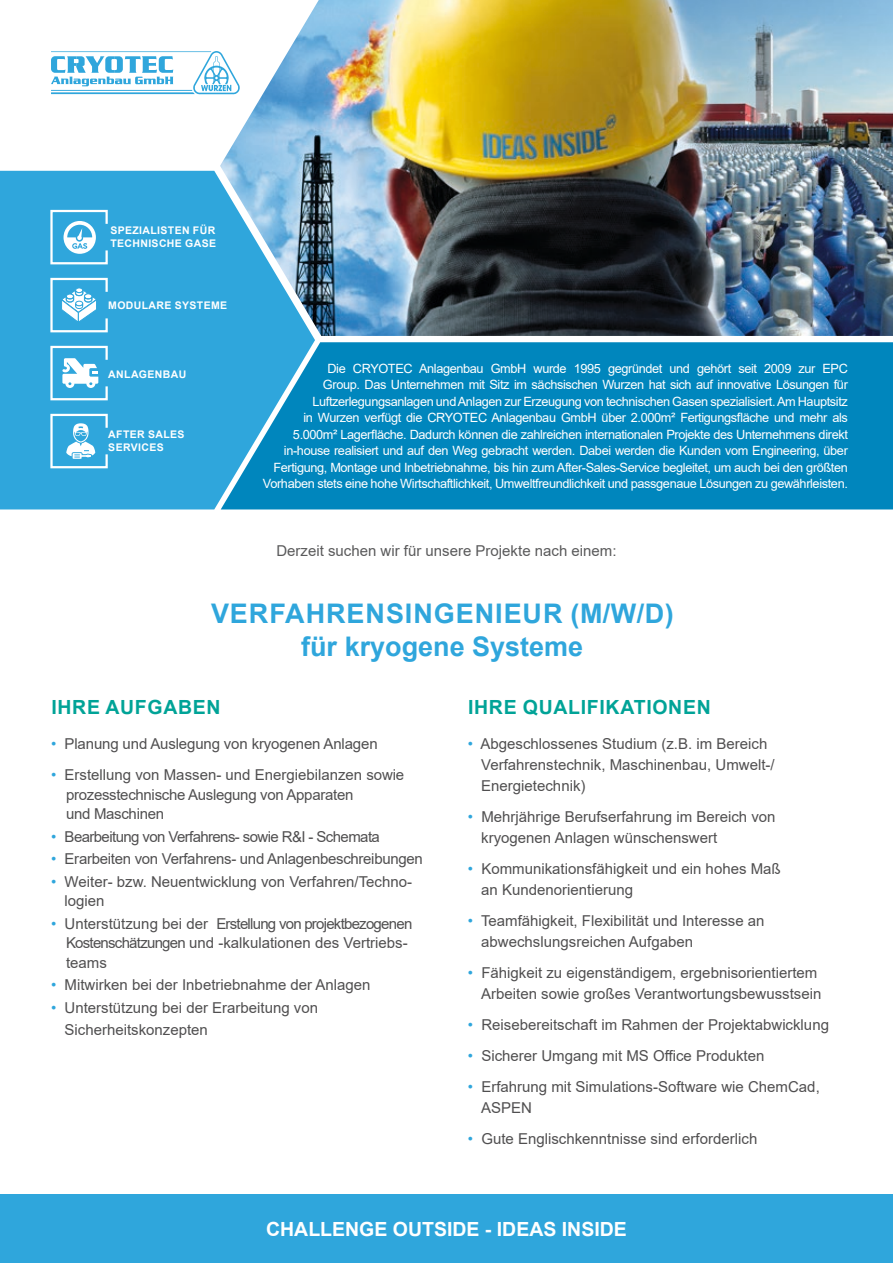
<style>
.page{position:relative;width:893px;height:1263px;background:#fff}
.page>*{position:absolute;margin:0;border:0;box-sizing:border-box;transform-origin:0 0}
.t1{font:700 27px "Arial";letter-spacing:.035em;color:#2fa6dc}
.t2{font:700 27px "Arial";color:#2fa6dc}
.t3{font:700 19.5px "Arial";letter-spacing:.035em;color:#00a397}
.t4{font:700 19.5px "Arial";color:#fff}
.t5{font:15px/21px "Arial";color:#504f50}
.t6{font:15px/19.5px "Arial";letter-spacing:-.02em;color:#504f50}
.t7{font:15px/19.5px "Arial";letter-spacing:-.025em;color:#504f50}
.t8{font:15px "Arial";color:#5a5a5b}
.t9{font:15px "Arial";letter-spacing:-.04em;color:#504f50}
.t10{font:12.75px/16.5px "Arial";letter-spacing:-.03em;color:#fff;text-align:right}
.t11{font:700 10.5px "Arial";letter-spacing:.035em;color:#fff}
.s1{color:#2fa6dc}
</style>
<div class="page">
<div style="left:0;top:171px;width:315px;height:338px;background:#2fa6dc"></div>
<div style="left:0;top:1195px;width:893px;height:68px;background:#2fa6dc"></div>
<svg style="left:221px;top:342px;width:672px;height:167px;background:#078ac0"></svg>
<img style="left:220px;top:0;width:673px;height:336px">
<svg style="left:49px;top:413px;width:60px;height:56px"></svg>
<svg style="left:49px;top:209px;width:60px;height:56px"></svg>
<svg style="left:49px;top:277px;width:60px;height:56px"></svg>
<svg style="left:49px;top:345px;width:60px;height:56px"></svg>
<svg style="left:51px;top:51px;width:189px;height:43px"></svg>
<p class="t11" style="left:110px;top:223px;width:106px">SPEZIALISTEN FÜR</p>
<p class="t11" style="left:110px;top:236px;width:107px">TECHNISCHE GASE</p>
<p class="t11" style="left:108px;top:298px;width:120px">MODULARE SYSTEME</p>
<p class="t11" style="left:108px;top:367px;width:79px">ANLAGENBAU</p>
<p class="t11" style="left:108px;top:427px;width:78px">AFTER SALES</p>
<p class="t11" style="left:108px;top:440px;width:57px">SERVICES</p>
<p class="t10" style="left:263px;top:360px;width:586px">Die CRYOTEC Anlagenbau GmbH wurde 1995 gegründet und gehört seit 2009 zur EPC<br>Group. Das Unternehmen mit Sitz im sächsischen Wurzen hat sich auf innovative Lösungen für Luftzerlegungsanlagen und Anlagen zur Erzeugung von technischen Gasen spezialisiert. Am Hauptsitz<br>in Wurzen verfügt die CRYOTEC Anlagenbau GmbH über 2.000m² Fertigungsfläche und mehr als 5.000m² Lagerfläche. Dadurch können die zahlreichen internationalen Projekte des Unternehmens direkt in-house realisiert und auf den Weg gebracht werden. Dabei werden die Kunden vom Engineering, über Fertigung, Montage und Inbetriebnahme, bis hin zum After-Sales-Service begleitet, um auch bei den größten Vorhaben stets eine hohe Wirtschaftlichkeit, Umweltfreundlichkeit und passgenaue Lösungen zu gewährleisten.</p>
<p class="t8" style="left:276px;top:540px;width:342px">Derzeit suchen wir für unsere Projekte nach einem:</p>
<p class="t1" style="left:211px;top:595px;width:464px">VERFAHRENSINGENIEUR (M/W/D)</p>
<p class="t2" style="left:301px;top:627px;width:284px">für kryogene Systeme</p>
<p class="t3" style="left:51px;top:693px;width:171px">IHRE AUFGABEN</p>
<p class="t5" style="left:51px;top:733px;width:328px"><span class="s1">•</span> Planung und Auslegung von kryogenen Anlagen</p>
<p class="t6" style="left:66px;top:765px;width:340px;text-indent:-15px"><span class="s1">•</span> Erstellung von Massen- und Energiebilanzen sowie prozesstechnische Auslegung von Apparaten<br>und Maschinen</p>
<p class="t9" style="left:51px;top:826px;width:330px"><span class="s1">•</span> Bearbeitung von Verfahrens- sowie R&amp;I - Schemata</p>
<p class="t6" style="left:51px;top:849px;width:373px"><span class="s1">•</span> Erarbeiten von Verfahrens- und Anlagenbeschreibungen</p>
<p class="t5" style="left:65px;top:872px;width:349px;line-height:19.5px;text-indent:-14px"><span class="s1">•</span> Weiter- bzw. Neuentwicklung von Verfahren/Techno&shy;logien</p>
<p class="t7" style="left:66px;top:914px;width:348px;text-indent:-15px"><span class="s1">•</span> Unterstützung bei der Erstellung von projektbezogenen<br>Kostenschätzungen und -kalkulationen des Vertriebs&shy;teams</p>
<p class="t5" style="left:51px;top:974px;width:321px"><span class="s1">•</span> Mitwirken bei der Inbetriebnahme der Anlagen</p>
<p class="t5" style="left:65px;top:996px;width:255px;line-height:22.5px;text-indent:-14px"><span class="s1">•</span> Unterstützung bei der Erarbeitung von<br>Sicherheitskonzepten</p>
<p class="t3" style="left:468px;top:693px;width:244px">IHRE QUALIFIKATIONEN</p>
<p class="t5" style="left:481px;top:733px;width:295px;text-indent:-14px"><span class="s1">•</span> Abgeschlossenes Studium (z.B. im Bereich<br>Verfahrenstechnik, Maschinenbau, Umwelt-/<br>Energietechnik)</p>
<p class="t5" style="left:481px;top:806px;width:296px;text-indent:-14px"><span class="s1">•</span> Mehrjährige Berufserfahrung im Bereich von kryogenen Anlagen wünschenswert</p>
<p class="t5" style="left:481px;top:858px;width:301px;text-indent:-14px"><span class="s1">•</span> Kommunikationsfähigkeit und ein hohes Maß an Kundenorientierung</p>
<p class="t5" style="left:481px;top:910px;width:285px;text-indent:-14px"><span class="s1">•</span> Teamfähigkeit, Flexibilität und Interesse an abwechslungsreichen Aufgaben</p>
<p class="t5" style="left:468px;top:962px;width:355px;text-align:right"><span class="s1">•</span> Fähigkeit zu eigenständigem, ergebnisorientiertem<br>Arbeiten sowie großes Verantwortungsbewusstsein</p>
<p class="t5" style="left:468px;top:1014px;width:363px"><span class="s1">•</span> Reisebereitschaft im Rahmen der Projektabwicklung</p>
<p class="t5" style="left:468px;top:1045px;width:298px"><span class="s1">•</span> Sicherer Umgang mit MS Office Produkten</p>
<p class="t5" style="left:481px;top:1076px;width:340px;text-indent:-14px"><span class="s1">•</span> Erfahrung mit Simulations-Software wie ChemCad,<br>ASPEN</p>
<p class="t5" style="left:468px;top:1128px;width:291px"><span class="s1">•</span> Gute Englischkenntnisse sind erforderlich</p>
<p class="t4" style="left:266px;top:1216px;width:362px">CHALLENGE OUTSIDE - IDEAS INSIDE</p>
</div>
